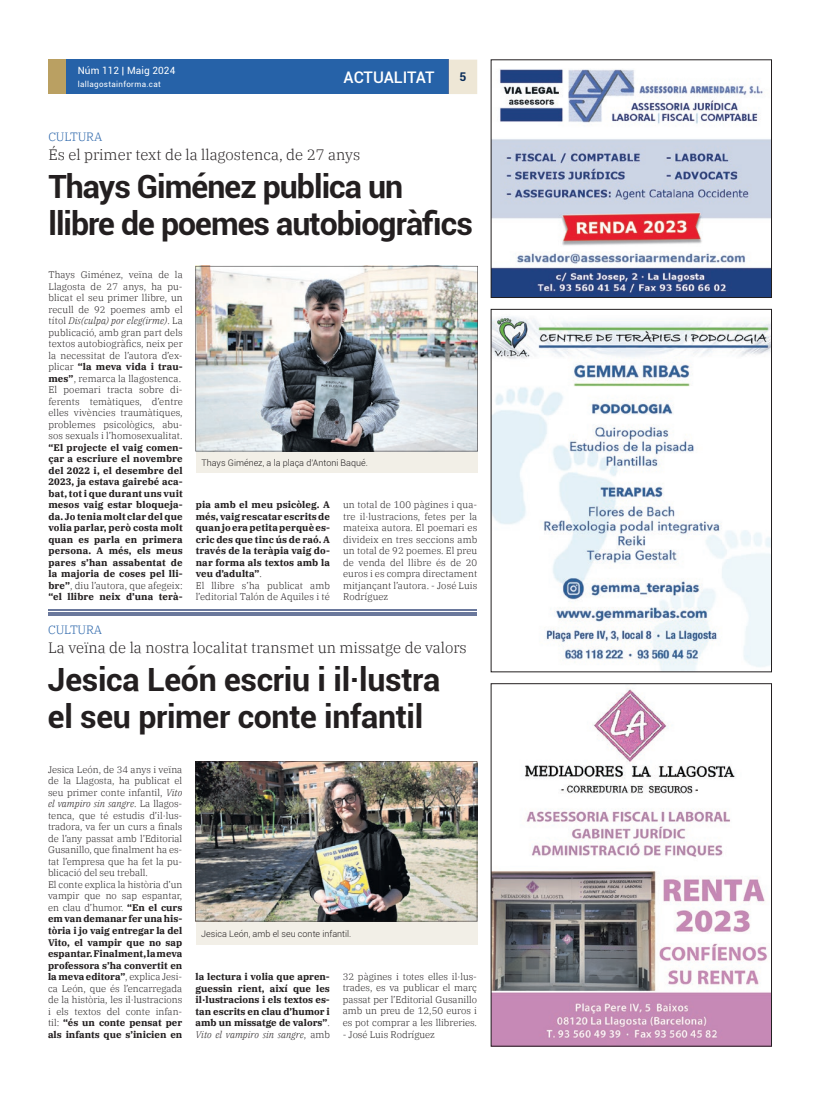
<style>
.page{position:relative;width:820px;height:1106px;background:#fff}
.page>*{position:absolute;margin:0;border:0;box-sizing:border-box;transform-origin:0 0}
.t1{font:700 32px/37px "Roboto";letter-spacing:-.01em;color:#231f20}
.t2{font:700 32px/37px "Roboto";letter-spacing:-.03em;color:#231f20}
.t3{font:500 16px "Roboto";letter-spacing:-.01em;color:#fff}
.t4{font:300 15px "IBM Plex Serif";color:#231f20}
.t5{font:300 12px "IBM Plex Serif";letter-spacing:-.02em;color:#2662a8}
.t6{font:700 12px "Roboto";color:#072a57}
.t7{font:10px "Roboto";letter-spacing:.01em;color:#fff}
.t8{font:300 9.5px/11.5px "IBM Plex Serif";color:#231f20}
.t9{font:700 9.5px/11.5px "IBM Plex Serif";letter-spacing:.01em;color:#231f20}
.t10{font:300 9px "Roboto";color:#231f20}
.t11{font:8px "Roboto";letter-spacing:.04em;color:#fff}
.s1{font-style:italic}
.s2{font-weight:700}
.s3{font-weight:300}
.s4{font-weight:300;font-style:italic}
</style>
<div class="page">
<div style="left:48px;top:60px;width:19px;height:34px;background:#baa062"></div>
<div style="left:66px;top:60px;width:383px;height:34px;background:#2662a8"></div>
<svg style="left:449px;top:60px;width:28px;height:34px"></svg>
<hr style="left:448px;top:60px;width:1px;height:34px;background:#4e6c9d">
<div style="left:196px;top:451px;width:281px;height:22px;background:#f2efe7"></div>
<img style="left:195px;top:266px;width:282px;height:185px">
<hr style="left:48px;top:612px;width:429px;height:3px;background:#6a789c">
<hr style="left:48px;top:609px;width:429px;height:1px;background:#6a789c">
<div style="left:195px;top:921px;width:282px;height:24px;background:#f2efe7"></div>
<img style="left:195px;top:761px;width:282px;height:160px">
<img style="left:492px;top:689px;width:277px;height:355px">
<img style="left:492px;top:69px;width:277px;height:227px">
<div style="left:490px;top:60px;width:281px;height:238px;border:1px solid #231f20"></div>
<img style="left:492px;top:316px;width:277px;height:354px">
<p class="t7" style="left:78px;top:63px;width:99px">Núm 112 | Maig 2024</p>
<p class="t11" style="left:78px;top:78px;width:84px">lallagostainforma.cat</p>
<p class="t3" style="left:343px;top:66px;width:92px">ACTUALITAT</p>
<p class="t6" style="left:459px;top:69px;width:8px">5</p>
<p class="t5" style="left:48px;top:128px;width:55px">CULTURA</p>
<p class="t4" style="left:48px;top:143px;width:313px">És el primer text de la llagostenca, de 27 anys</p>
<p class="t2" style="left:48px;top:167px;width:426px">Thays Giménez publica un llibre de poemes autobiogràfics</p>
<p class="t8" style="left:48px;top:268px;width:136px">Thays Giménez, veïna de la<br>Llagosta de 27 anys, ha pu&shy;blicat el seu primer llibre, un recull de 92 poemes amb el títol <span class="s1">Dis(culpa) por eleg(irme)</span>. La publicació, amb gran part dels textos autobiogràfics, neix per la necessitat de l’autora d’ex&shy;plicar <span class="s2">“la meva vida i trau&shy;mes”</span>, remarca la llagostenca.<br>El poemari tracta sobre di&shy;ferents temàtiques, d’entre elles vivències traumàtiques, problemes psicològics, abu&shy;sos sexuals i l’homosexualitat. <span class="s2">“El projecte el vaig comen&shy;çar a escriure el novembre del 2022 i, el desembre del<br>2023, ja estava gairebé aca&shy;bat, tot i que durant uns vuit mesos vaig estar bloqueja&shy;da. Jo tenia molt clar del que volia parlar, però costa molt quan es parla en primera persona. A més, els meus pares s’han assabentat de la majoria de coses pel lli&shy;bre”</span>, diu l’autora, que afegeix: <span class="s2">“el llibre neix d’una terà-</span></p>
<p class="t10" style="left:201px;top:456px;width:168px">Thays Giménez, a la plaça d’Antoni Baqué.</p>
<p class="t9" style="left:196px;top:498px;width:136px">pia amb el meu psicòleg. A més, vaig rescatar escrits de quan jo era petita perquè es&shy;cric des que tinc ús de raó. A través de la teràpia vaig do&shy;nar forma als textos amb la veu d’adulta”<span class="s3">.<br>El llibre s’ha publicat amb l’editorial Talón de Aquiles i té</span></p>
<p class="t8" style="left:343px;top:498px;width:136px;text-align:justify">un total de 100 pàgines i qua&shy;tre il·lustracions, fetes per la mateixa autora. El poemari es divideix en tres seccions amb un total de 92 poemes. El preu de venda del llibre és de 20 euros i es compra directament mitjançant l’autora. - José Luis Rodríguez</p>
<p class="t5" style="left:48px;top:620px;width:55px">CULTURA</p>
<p class="t4" style="left:48px;top:636px;width:420px">La veïna de la nostra localitat transmet un missatge de valors</p>
<p class="t1" style="left:48px;top:659px;width:394px">Jesica León escriu i il·lustra el seu primer conte infantil</p>
<p class="t8" style="left:48px;top:763px;width:136px">Jesica León, de 34 anys i veïna de la Llagosta, ha publicat el seu primer conte infantil, <span class="s1">Vito el vampiro sin sangre</span>. La llagos&shy;tenca, que té estudis d’il·lus&shy;tradora, va fer un curs a finals de l’any passat amb l’Editorial<br>Gusanillo, que finalment ha es&shy;tat l’empresa que ha fet la pu&shy;blicació del seu treball.<br>El conte explica la història d’un vampir que no sap espantar, en clau d’humor. <span class="s2">“En el curs em van demanar fer una his&shy;tòria i jo vaig entregar la del<br>Vito, el vampir que no sap espantar. Finalment, la meva professora s’ha convertit en la meva editora”</span>, explica Jesi&shy;ca León, que és l’encarregada de la història, les il·lustracions i els textos del conte infan&shy;til: <span class="s2">“és un conte pensat per als infants que s’inicien en</span></p>
<p class="t10" style="left:201px;top:927px;width:151px">Jesica León, amb el seu conte infantil.</p>
<p class="t8" style="left:342px;top:970px;width:136px;text-align:justify">32 pàgines i totes elles il·lus&shy;trades, es va publicar el març passat per l’Editorial Gusanillo amb un preu de 12,50 euros i es pot comprar a les llibreries.</p>
<p class="t8" style="left:342px;top:1027px;width:94px">- José Luis Rodríguez</p>
<p class="t9" style="left:195px;top:970px;width:136px;text-align:justify">la lectura i volia que apren&shy;guessin rient, així que les il·lustracions i els textos es&shy;tan escrits en clau d’humor i amb un missatge de valors”<span class="s3">.<br></span><span class="s4">Vito el vampiro sin sangre</span><span class="s3">, amb</span></p>
</div>
